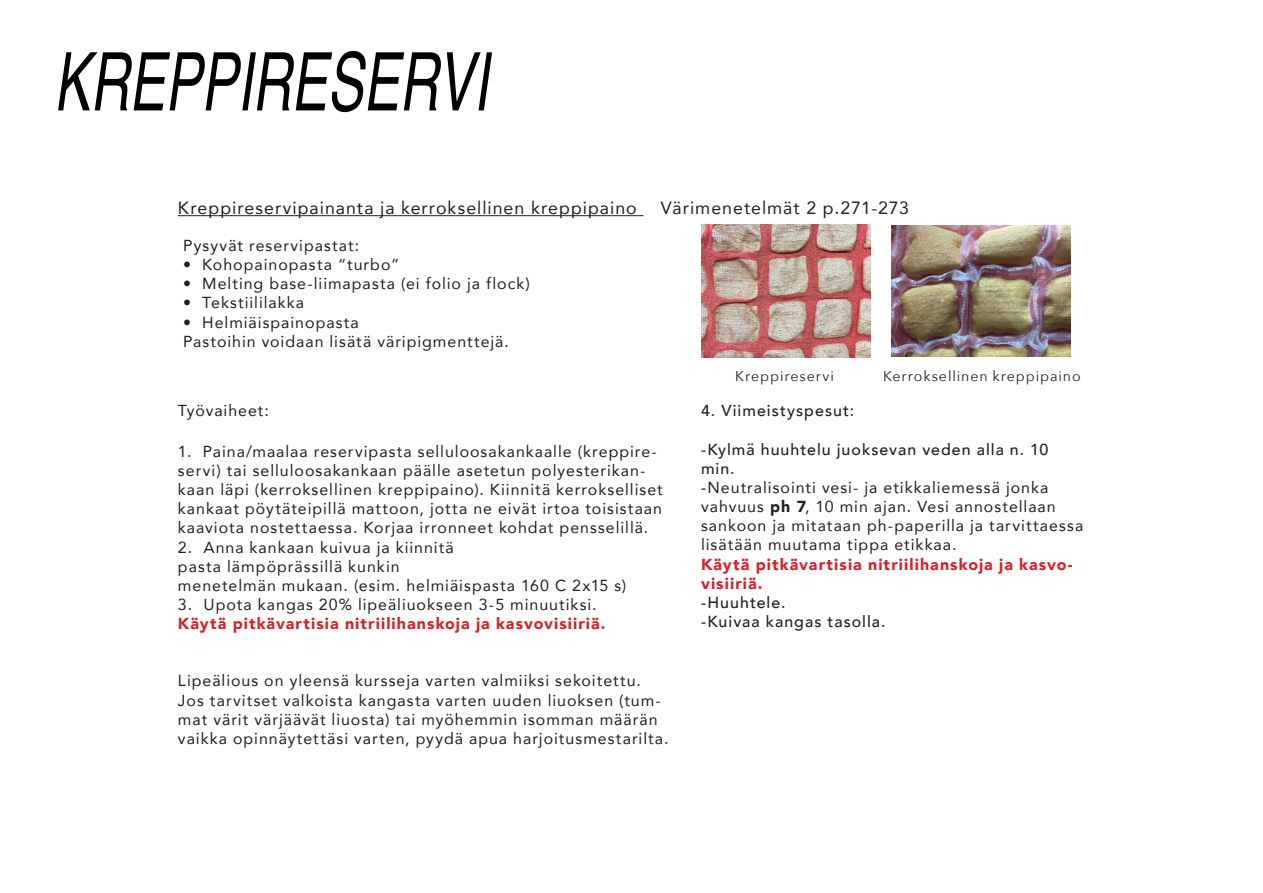
<style>
.page{position:relative;width:1263px;height:893px;background:#fff}
.page>*{position:absolute;margin:0;border:0;box-sizing:border-box;transform-origin:0 0}
.t1{font:italic 81px "Helvetica";color:#000;scale:.67 1}
.t2{font:17.7px "Avenir";letter-spacing:.055em;color:#231f20}
.t3{font:17.7px "Avenir Next";letter-spacing:.06em;color:#231f20}
.t4{font:15.9px/19.2px "Avenir";letter-spacing:.06em;color:#231f20}
.t5{font:900 15.9px/19.2px "Avenir";letter-spacing:.07em;color:#d1232a}
.t6{font:500 15.9px/19.2px "Avenir";letter-spacing:.065em;color:#231f20}
.t7{font:14.1px "Avenir Next";letter-spacing:.065em;color:#231f20}
.s1{font-weight:500}
.s2{font-weight:900}
</style>
<div class="page">
<hr style="left:178px;top:215px;width:465px;height:1px;background:#231f20">
<img style="left:701px;top:224px;width:170px;height:134px">
<img style="left:891px;top:225px;width:180px;height:132px">
<p class="t3" style="left:191px;top:33px;width:89px">Yhteensä:</p>
<h1 class="t1" style="left:54px;top:18px;width:650px">KREPPIRESERVI</h1>
<p class="t2" style="left:178px;top:194px;width:460px">Kreppireservipainanta ja kerroksellinen kreppipaino</p>
<p class="t2" style="left:661px;top:194px;width:250px">Värimenetelmät 2 p.271-273</p>
<p class="t4" style="left:183px;top:235px;width:178px">Pysyvät reservipastat:</p>
<p class="t4" style="left:183px;top:255px;width:218px">• Kohopainopasta “turbo”</p>
<p class="t4" style="left:183px;top:274px;width:348px">• Melting base-liimapasta (ei folio ja flock)</p>
<p class="t4" style="left:183px;top:293px;width:123px">• Tekstiililakka</p>
<p class="t4" style="left:183px;top:312px;width:327px">• Helmiäispainopasta<br>Pastoihin voidaan lisätä väripigmenttejä.</p>
<p class="t4" style="left:178px;top:401px;width:92px">Työvaiheet:</p>
<p class="t4" style="left:178px;top:441px;width:486px">1. Paina/maalaa reservipasta selluloosakankaalle (kreppire&shy;servi) tai selluloosakankaan päälle asetetun polyesterikan&shy;kaan läpi (kerroksellinen kreppipaino). Kiinnitä kerrokselliset kankaat pöytäteipillä mattoon, jotta ne eivät irtoa toisistaan kaaviota nostettaessa. Korjaa irronneet kohdat pensselillä.</p>
<p class="t4" style="left:178px;top:537px;width:450px">2. Anna kankaan kuivua ja kiinnitä<br>pasta lämpöprässillä kunkin<br>menetelmän mukaan. (esim. helmiäispasta 160 C 2x15 s)</p>
<p class="t4" style="left:178px;top:594px;width:420px">3. Upota kangas 20% lipeäliuokseen 3-5 minuutiksi.</p>
<p class="t5" style="left:178px;top:613px;width:429px">Käytä pitkävartisia nitriilihanskoja ja kasvovisiiriä.</p>
<p class="t4" style="left:178px;top:671px;width:492px">Lipeälious on yleensä kursseja varten valmiiksi sekoitettu.<br>Jos tarvitset valkoista kangasta varten uuden liuoksen (tum&shy;mat värit värjäävät liuosta) tai myöhemmin isomman määrän vaikka opinnäytettäsi varten, pyydä apua harjoitusmestarilta.</p>
<p class="t7" style="left:735px;top:364px;width:100px">Kreppireservi</p>
<p class="t7" style="left:883px;top:364px;width:199px">Kerroksellinen kreppipaino</p>
<p class="t6" style="left:701px;top:400px;width:155px">4. Viimeistyspesut:</p>
<p class="t4" style="left:701px;top:439px;width:384px"><span class="s1">-Kylmä huuhtelu juoksevan veden alla n. 10 min.<br>-</span>Neutralisointi vesi- ja etikkaliemessä jonka vahvuus <span class="s2">ph 7</span>, 10 min ajan. Vesi annostellaan sankoon ja mitataan ph-paperilla ja tarvittaessa lisätään muutama tippa etikkaa.</p>
<p class="t5" style="left:701px;top:554px;width:373px">Käytä pitkävartisia nitriilihanskoja ja kasvo&shy;visiiriä.</p>
<p class="t6" style="left:701px;top:592px;width:186px">-Huuhtele.<br>-Kuivaa kangas tasolla.</p>
</div>
